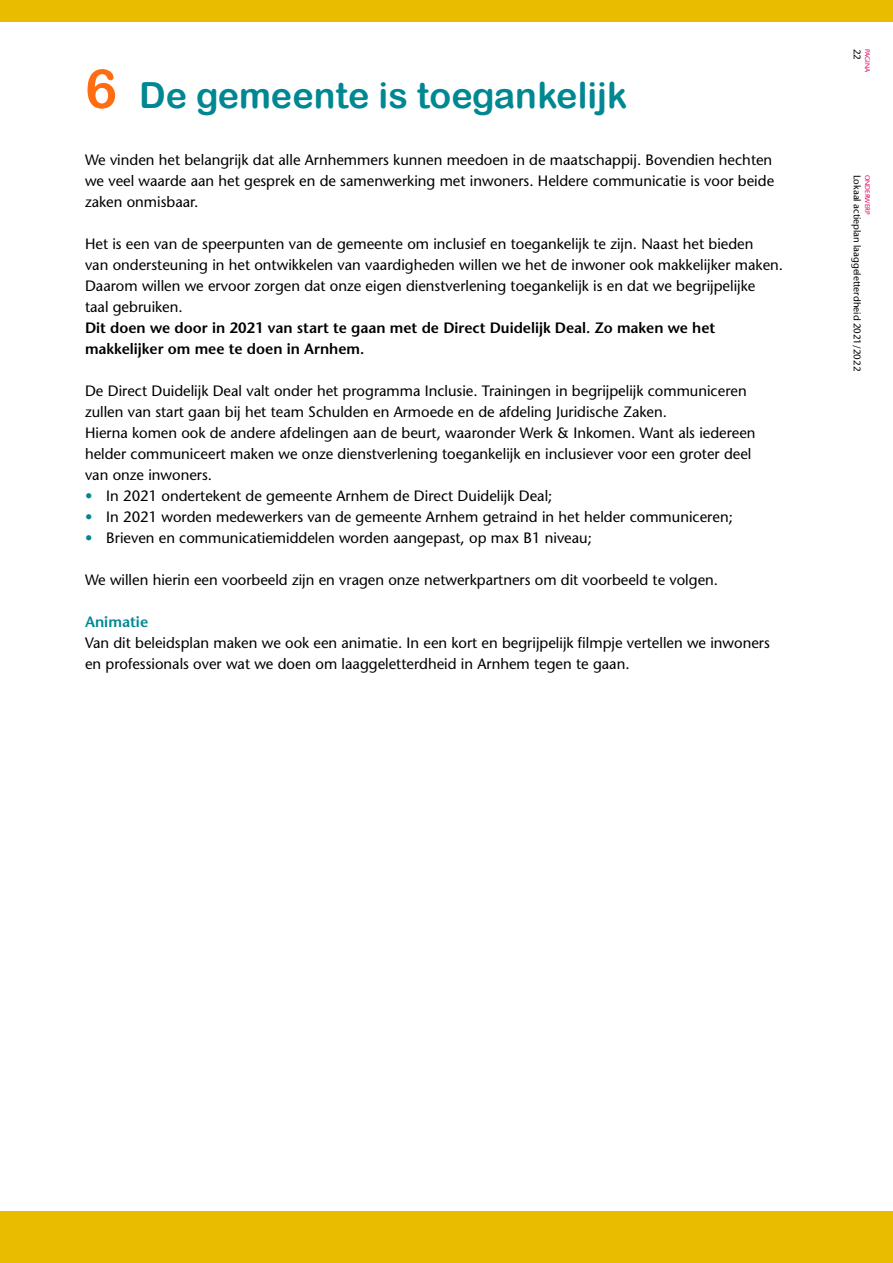
<style>
.page{position:relative;width:893px;height:1263px;background:#fff}
.page>*{position:absolute;margin:0;border:0;box-sizing:border-box;transform-origin:0 0}
.t1{font:36px "Arial Rounded MT Bold";color:#008892}
.t2{font:15px/21px "Stone Sans";color:#000}
.t3{font:600 15px "Stone Sans";color:#000}
.t4{font:600 15px "Stone Sans";color:#008892}
.Normaal{font:9.75px "Stone Sans";color:#000}
.Normaal-2{font:6.75px "Stone Sans";color:#e60064}
.s1{font-size:54px;color:#ff6c11}
.s2{color:#008892}
</style>
<div class="page">
<div style="left:0;top:0;width:893px;height:21px;background:#eabc00"></div>
<div style="left:0;top:1212px;width:893px;height:51px;background:#eabc00"></div>
<p class="t1" style="left:85px;top:74px;width:544px"><span class="s1">6</span> De gemeente is toegankelijk</p>
<p class="t2" style="left:85px;top:149px;width:691px">We vinden het belangrijk dat alle Arnhemmers kunnen meedoen in de maatschappij. Bovendien hechten we veel waarde aan het gesprek en de samenwerking met inwoners. Heldere communicatie is voor beide zaken onmisbaar.</p>
<p class="t2" style="left:85px;top:233px;width:670px">Het is een van de speerpunten van de gemeente om inclusief en toegankelijk te zijn. Naast het bieden</p>
<p class="t2" style="left:85px;top:254px;width:700px">van ondersteuning in het ontwikkelen van vaardigheden willen we het de inwoner ook makkelijker maken.<br>Daarom willen we ervoor zorgen dat onze eigen dienstverlening toegankelijk is en dat we begrijpelijke</p>
<p class="t2" style="left:85px;top:296px;width:99px">taal gebruiken.</p>
<p class="t3" style="left:85px;top:319px;width:632px">Dit doen we door in 2021 van start te gaan met de Direct Duidelijk Deal. Zo maken we het</p>
<p class="t3" style="left:85px;top:340px;width:281px">makkelijker om mee te doen in Arnhem.</p>
<p class="t2" style="left:85px;top:380px;width:663px">De Direct Duidelijk Deal valt onder het programma Inclusie. Trainingen in begrijpelijk communiceren</p>
<p class="t2" style="left:85px;top:401px;width:584px">zullen van start gaan bij het team Schulden en Armoede en de afdeling Juridische Zaken.</p>
<p class="t2" style="left:85px;top:422px;width:672px">Hierna komen ook de andere afdelingen aan de beurt, waaronder Werk &amp; Inkomen. Want als iedereen helder communiceert maken we onze dienstverlening toegankelijk en inclusiever voor een groter deel</p>
<p class="t2" style="left:85px;top:464px;width:129px">van onze inwoners.</p>
<p class="t2" style="left:85px;top:485px;width:469px"><span class="s2">•</span> In 2021 ondertekent de gemeente Arnhem de Direct Duidelijk Deal;</p>
<p class="t2" style="left:85px;top:506px;width:649px"><span class="s2">•</span> In 2021 worden medewerkers van de gemeente Arnhem getraind in het helder communiceren;</p>
<p class="t2" style="left:85px;top:527px;width:508px"><span class="s2">•</span> Brieven en communicatiemiddelen worden aangepast, op max B1 niveau;</p>
<p class="t2" style="left:85px;top:569px;width:635px">We willen hierin een voorbeeld zijn en vragen onze netwerkpartners om dit voorbeeld te volgen.</p>
<p class="t4" style="left:85px;top:613px;width:65px">Animatie</p>
<p class="t2" style="left:85px;top:632px;width:686px">Van dit beleidsplan maken we ook een animatie. In een kort en begrijpelijk filmpje vertellen we inwoners en professionals over wat we doen om laaggeletterdheid in Arnhem tegen te gaan.</p>
<p class="Normaal" style="left:863px;top:49px;width:13px;rotate:90deg">22</p>
<p class="Normaal-2" style="left:871px;top:49px;width:25px;rotate:90deg">PAGINA</p>
<p class="Normaal" style="left:863px;top:175px;width:198px;rotate:90deg">Lokaal actieplan laaggeletterdheid 2021/2022</p>
<p class="Normaal-2" style="left:871px;top:175px;width:41px;rotate:90deg">ONDERWERP</p>
</div>
